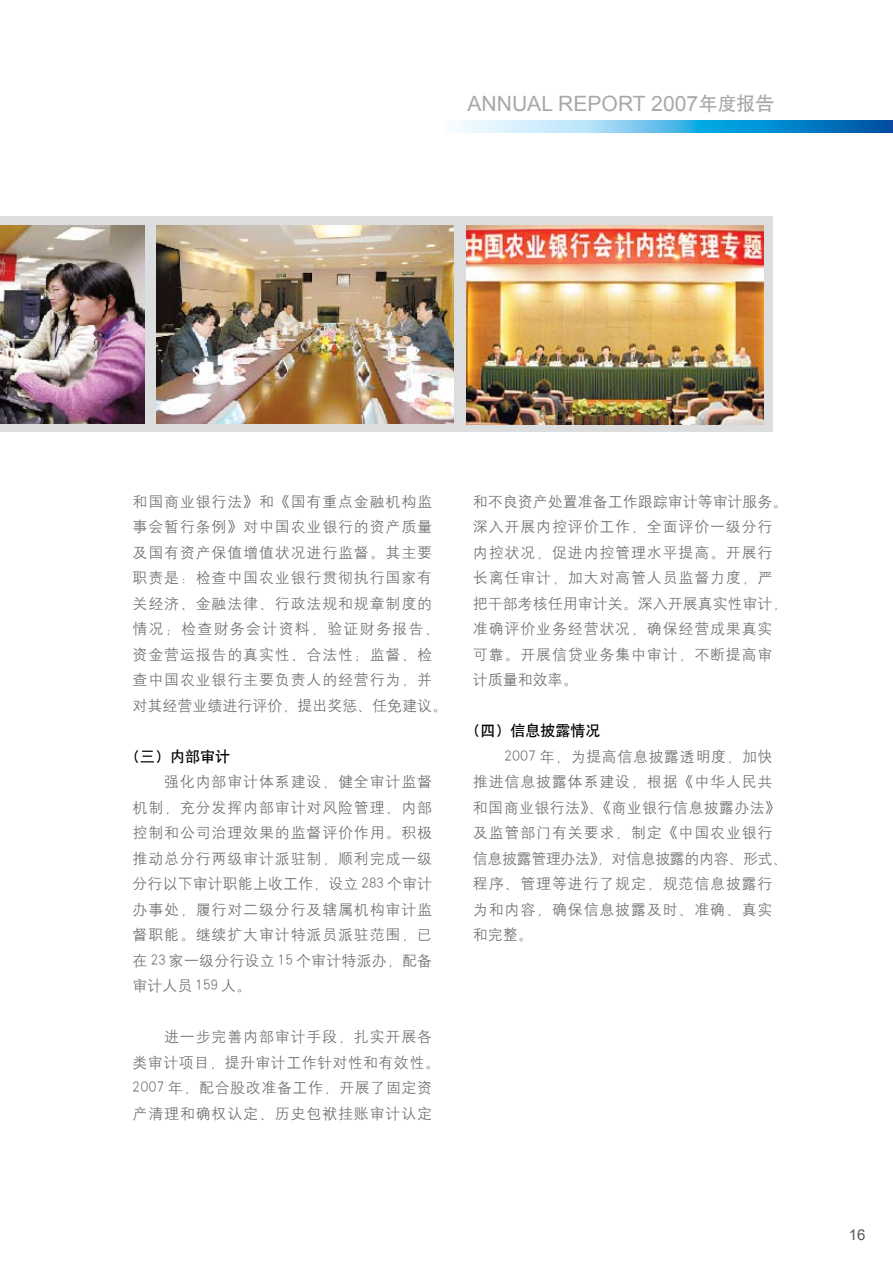
<style>
.page{position:relative;width:893px;height:1263px;background:#fff}
.page>*{position:absolute;margin:0;border:0;box-sizing:border-box;transform-origin:0 0}
.t1{font:21.15px "Arial";color:#a7a9ac}
.t2{font:15px/25.5px "HY Zhong Deng Xian J";letter-spacing:.055em;color:#6d6f71}
.t3{font:15px "HY Zhong Hei J";color:#000}
.t4{font:15px "Arial";color:#58595b}
.s1{font-family:"HY Zhong Hei J";font-size:18.75px}
</style>
<div class="page">
<svg style="left:459px;top:120px;width:434px;height:12px;background:#5cb2e0"></svg>
<div style="left:0;top:217px;width:773px;height:215px;background:#dcddde"></div>
<img style="left:466px;top:225px;width:297px;height:199px">
<img style="left:156px;top:225px;width:297px;height:198px">
<img style="left:0;top:225px;width:144px;height:198px">
<h1 class="t1" style="left:467px;top:91px;width:308px">ANNUAL REPORT 2007<span class="s1">年度报告</span></h1>
<p class="t2" style="left:133px;top:488px;width:316px">和国商业银行法》和《国有重点金融机构监事会暂行条例》对中国农业银行的资产质量及国有资产保值增值状况进行监督。其主要职责是：检查中国农业银行贯彻执行国家有关经济、金融法律、行政法规和规章制度的情况；检查财务会计资料，验证财务报告、资金营运报告的真实性、合法性；监督、检查中国农业银行主要负责人的经营行为，并对其经营业绩进行评价，提出奖惩、任免建议。</p>
<p class="t3" style="left:125px;top:749px;width:107px">（三）内部审计</p>
<p class="t2" style="left:133px;top:769px;width:301px;text-align:justify;text-indent:32px">强化内部审计体系建设，健全审计监督机制，充分发挥内部审计对风险管理、内部控制和公司治理效果的监督评价作用。积极推动总分行两级审计派驻制，顺利完成一级分行以下审计职能上收工作，设立 283 个审计办事处，履行对二级分行及辖属机构审计监督职能。继续扩大审计特派员派驻范围，已在 23 家一级分行设立 15 个审计特派办，配备审计人员 159 人。</p>
<p class="t2" style="left:133px;top:1024px;width:309px;text-indent:32px">进一步完善内部审计手段，扎实开展各类审计项目，提升审计工作针对性和有效性。<br>2007 年，配合股改准备工作，开展了固定资产清理和确权认定、历史包袱挂账审计认定</p>
<p class="t2" style="left:473px;top:488px;width:316px">和不良资产处置准备工作跟踪审计等审计服务。深入开展内控评价工作，全面评价一级分行内控状况，促进内控管理水平提高。开展行长离任审计，加大对高管人员监督力度，严把干部考核任用审计关。深入开展真实性审计，准确评价业务经营状况，确保经营成果真实可靠。开展信贷业务集中审计，不断提高审计质量和效率。</p>
<p class="t3" style="left:465px;top:723px;width:136px">（四）信息披露情况</p>
<p class="t2" style="left:473px;top:743px;width:316px;text-indent:32px">2007 年，为提高信息披露透明度，加快推进信息披露体系建设，根据《中华人民共和国商业银行法》、《商业银行信息披露办法》及监管部门有关要求，制定《中国农业银行信息披露管理办法》，对信息披露的内容、形式、程序、管理等进行了规定，规范信息披露行为和内容，确保信息披露及时、准确、真实和完整。</p>
<p class="t4" style="left:849px;top:1226px;width:18px">16</p>
</div>
